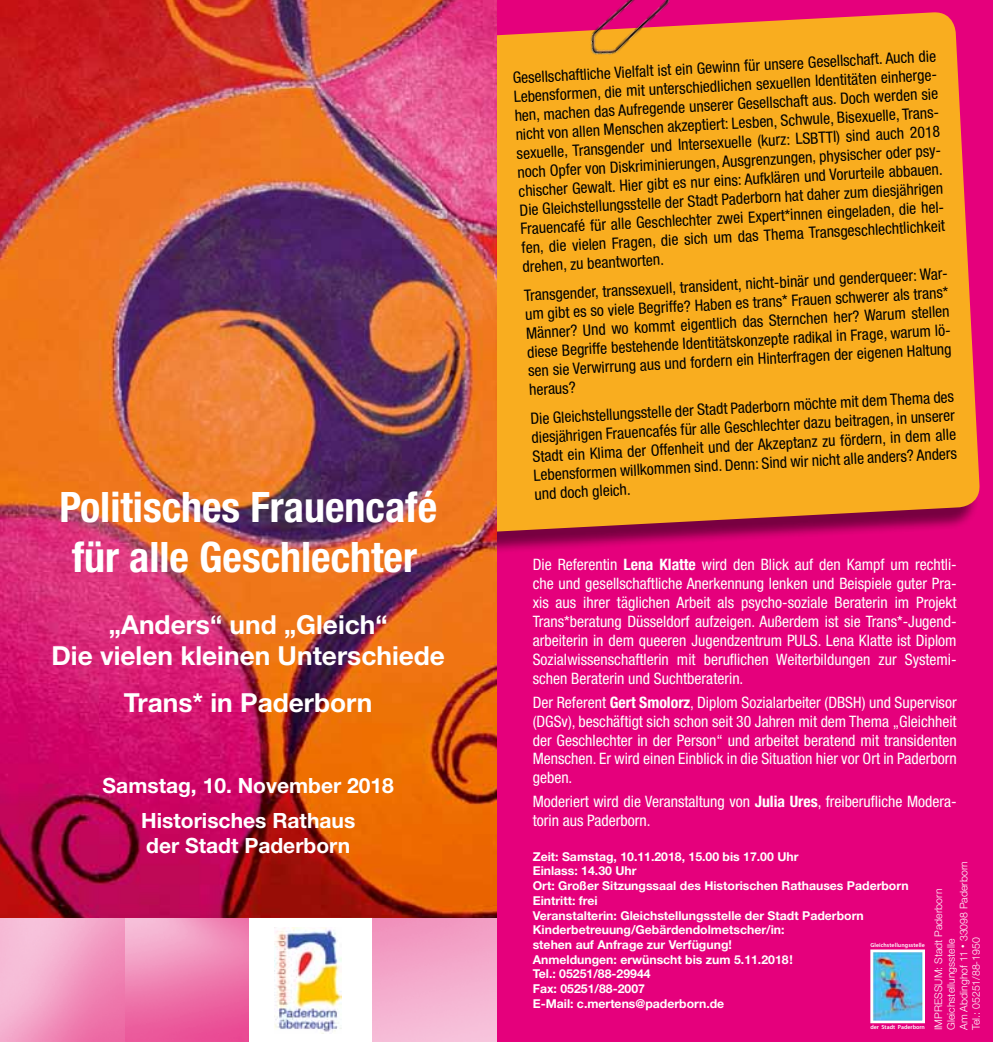
<style>
.page{position:relative;width:993px;height:1042px;background:#fff}
.page>*{position:absolute;margin:0;border:0;box-sizing:border-box;transform-origin:0 0}
.t1{font:700 condensed 42px/50.4px "Helvetica Neue LT Std";color:#fff}
.t2{font:700 26.25px/31.5px "Helvetica Neue LT Std";color:#fff;text-align:center}
.t3{font:700 21px/35.2px "Helvetica Neue LT Std";color:#fff;text-align:center}
.t4{font:condensed 15.75px/18.9px "Helvetica Neue LT Std";color:#000}
.t5{font:condensed 15.75px/18.9px "Helvetica Neue LT Std";color:#fff;text-align:justify}
.t6{font:700 12.25px/14.7px "Helvetica Neue LT Std";color:#fff}
.t7{font:300 10.5px/12.6px "Helvetica Neue LT Std";color:#fff}
.t8{font:600 5.95px "Myriad Pro";letter-spacing:.015em;color:#fff}
.s1{font-weight:700}
</style>
<div class="page">
<div style="left:496px;top:0;width:496px;height:1042px;background:#e5007c"></div>
<div style="left:353px;top:17px;width:625px;height:542px;background:#000;opacity:.48"></div>
<svg style="left:496px;top:11px;width:484px;height:526px;background:#f49f24"></svg>
<img style="left:559px;top:0;width:130px;height:85px">
<img style="left:870px;top:949px;width:55px;height:75px">
<img style="left:0;top:0;width:496px;height:918px">
<img style="left:275px;top:927px;width:66px;height:105px">
<div style="left:247px;top:918px;width:125px;height:124px;border:1px solid #fff"></div>
<img style="left:124px;top:918px;width:124px;height:124px">
<svg style="left:0;top:918px;width:124px;height:124px;background:#f29fc4"></svg>
<h1 class="t1" style="left:59px;top:481px;width:379px">Politisches Frauencafé für alle Geschlechter</h1>
<h2 class="t2" style="left:51px;top:608px;width:395px">„Anders“ und „Gleich“<br>Die vielen kleinen Unterschiede</h2>
<h2 class="t2" style="left:124px;top:686px;width:250px">Trans* in Paderborn</h2>
<h3 class="t3" style="left:103px;top:767px;width:292px">Samstag, 10. November 2018<br>Historisches Rathaus</h3>
<h3 class="t3" style="left:146px;top:828px;width:205px">der Stadt Paderborn</h3>
<p class="t4" style="left:512px;top:68px;width:428px;rotate:-3deg">Gesellschaftliche Vielfalt ist ein Gewinn für unsere Gesellschaft. Auch die Lebensformen, die mit unterschiedlichen sexuellen Identitäten einherge&shy;hen, machen das Aufregende unserer Gesellschaft aus. Doch werden sie nicht von allen Menschen akzeptiert: Lesben, Schwule, Bisexuelle, Trans&shy;sexuelle, Transgender und Intersexuelle (kurz: LSBTTI) sind auch 2018 noch Opfer von Diskriminierungen, Ausgrenzungen, physischer oder psy&shy;chischer Gewalt. Hier gibt es nur eins: Aufklären und Vorurteile abbauen.<br>Die Gleichstellungsstelle der Stadt Paderborn hat daher zum diesjährigen Frauencafé für alle Geschlechter zwei Expert*innen eingeladen, die hel&shy;fen, die vielen Fragen, die sich um das Thema Transgeschlechtlichkeit drehen, zu beantworten.</p>
<p class="t4" style="left:523px;top:286px;width:428px;rotate:-3deg">Transgender, transsexuell, transident, nicht-binär und genderqueer: War&shy;um gibt es so viele Begriffe? Haben es trans* Frauen schwerer als trans* Männer? Und wo kommt eigentlich das Sternchen her? Warum stellen diese Begriffe bestehende Identitätskonzepte radikal in Frage, warum lö&shy;sen sie Verwirrung aus und fordern ein Hinterfragen der eigenen Haltung heraus?</p>
<p class="t4" style="left:530px;top:409px;width:425px;text-align:justify;rotate:-3deg">Die Gleichstellungsstelle der Stadt Paderborn möchte mit dem Thema des diesjährigen Frauencafés für alle Geschlechter dazu beitragen, in unserer Stadt ein Klima der Offenheit und der Akzeptanz zu fördern, in dem alle Lebensformen willkommen sind. Denn: Sind wir nicht alle anders? Anders und doch gleich.</p>
<p class="t5" style="left:532px;top:555px;width:425px">Die Referentin <span class="s1">Lena Klatte</span> wird den Blick auf den Kampf um rechtli&shy;che und gesellschaftliche Anerkennung lenken und Beispiele guter Pra&shy;xis aus ihrer täglichen Arbeit als psycho-soziale Beraterin im Projekt Trans*beratung Düsseldorf aufzeigen. Außerdem ist sie Trans*-Jugend&shy;arbeiterin in dem queeren Jugendzentrum PULS. Lena Klatte ist Diplom Sozialwissenschaftlerin mit beruflichen Weiterbildungen zur Systemi&shy;schen Beraterin und Suchtberaterin.</p>
<p class="t5" style="left:532px;top:692px;width:425px">Der Referent <span class="s1">Gert Smolorz</span>, Diplom Sozialarbeiter (DBSH) und Supervisor (DGSv), beschäftigt sich schon seit 30 Jahren mit dem Thema „Gleichheit der Geschlechter in der Person“ und arbeitet beratend mit transidenten Menschen. Er wird einen Einblick in die Situation hier vor Ort in Paderborn geben.</p>
<p class="t5" style="left:532px;top:792px;width:425px">Moderiert wird die Veranstaltung von <span class="s1">Julia Ures</span>, freiberufliche Modera&shy;torin aus Paderborn.</p>
<p class="t6" style="left:532px;top:848px;width:377px">Zeit: Samstag, 10.11.2018, 15.00 bis 17.00 Uhr<br>Einlass: 14.30 Uhr<br>Ort: Großer Sitzungssaal des Historischen Rathauses Paderborn Eintritt: frei<br>Veranstalterin: Gleichstellungsstelle der Stadt Paderborn Kinderbetreuung/Gebärdendolmetscher/in:<br>stehen auf Anfrage zur Verfügung!<br>Anmeldungen: erwünscht bis zum 5.11.2018!<br>Tel.: 05251/88-29944<br>Fax: 05251/88-2007<br>E-Mail: c.mertens@paderborn.de</p>
<p class="t7" style="left:931px;top:1030px;width:170px;rotate:-90deg">IMPRESSUM: Stadt Paderborn<br>Gleichstellungsstelle<br>Am Abdinghof 11 <sup>•</sup> 33098 Paderborn<br>Tel.: 05251/88-1950</p>
<p class="t8" style="left:870px;top:941px;width:56px">Gleichstellungsstelle</p>
<p class="t8" style="left:870px;top:1023px;width:56px">der Stadt Paderborn</p>
</div>
